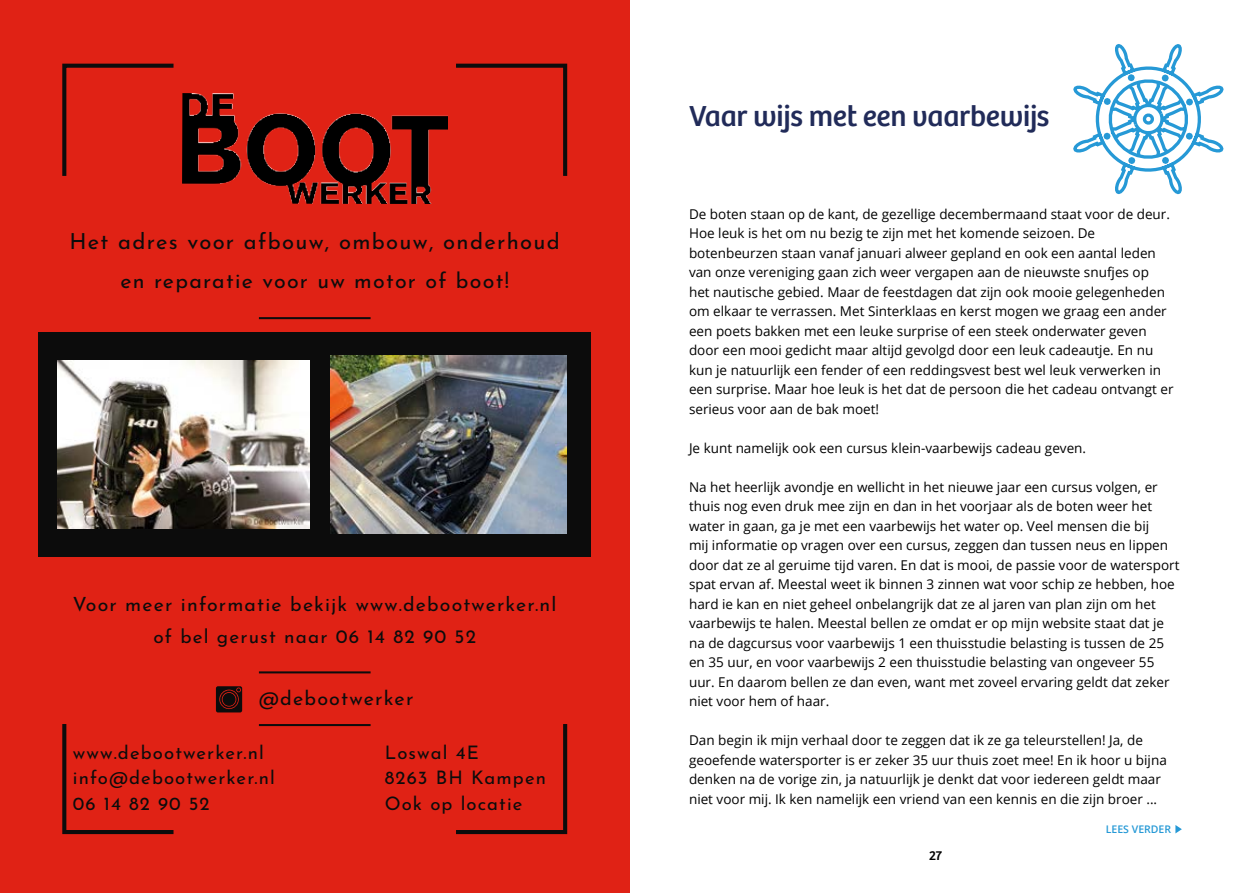
<style>
.page{position:relative;width:1259px;height:893px;background:#fff}
.page>*{position:absolute;margin:0;border:0;box-sizing:border-box;transform-origin:0 0}
.t1{font:30px "Bree";letter-spacing:-.01em;color:#212b59}
.t2{font:22.05px "Josefin Sans";letter-spacing:.06em;color:#0c0c0c}
.t3{font:21.45px "Josefin Sans";letter-spacing:.06em;color:#0c0c0c}
.t4{font:19.8px "Josefin Sans";letter-spacing:.06em;color:#0c0c0c}
.t5{font:19.5px "Josefin Sans";letter-spacing:.06em;color:#0c0c0c}
.t6{font:19.05px "Josefin Sans";letter-spacing:.06em;color:#0c0c0c}
.t7{font:18.6px/25.3px "Josefin Sans";letter-spacing:.06em;color:#0c0c0c}
.t8{font:13.5px/19.5px "Open Sans";color:#000}
.t9{font:13.5px "Bree";color:#000}
.t10{font:600 10.5px "Open Sans";color:#2699d6}
</style>
<div class="page">
<svg style="left:1073px;top:44px;width:151px;height:151px"></svg>
<div style="left:1128px;top:157px;width:7px;height:7px;border:3px solid #2699d6"></div>
<div style="left:1185px;top:133px;width:8px;height:7px;border:3px solid #2699d6"></div>
<div style="left:1162px;top:157px;width:7px;height:7px;border:3px solid #2699d6"></div>
<svg style="left:1175px;top:825px;width:6px;height:8px"></svg>
<div style="left:0;top:0;width:629px;height:893px;background:#e02215"></div>
<div style="left:38px;top:332px;width:553px;height:225px;background:#0c0c0c"></div>
<svg style="left:60px;top:63px;width:508px;height:772px"></svg>
<img style="left:182px;top:94px;width:265px;height:109px">
<img style="left:57px;top:361px;width:252px;height:168px">
<img style="left:330px;top:356px;width:237px;height:177px">
<svg style="left:216px;top:686px;width:26px;height:26px"></svg>
<h2 class="t2" style="left:69px;top:225px;width:492px">Het adres voor afbouw, ombouw, onderhoud</h2>
<h3 class="t3" style="left:120px;top:264px;width:390px">en reparatie voor uw motor of boot!</h3>
<h3 class="t5" style="left:73px;top:589px;width:485px">Voor meer informatie bekijk www.debootwerker.nl</h3>
<h3 class="t6" style="left:153px;top:622px;width:324px">of bel gerust naar 06 14 82 90 52</h3>
<h3 class="t4" style="left:259px;top:683px;width:156px">@debootwerker</h3>
<h3 class="t7" style="left:73px;top:738px;width:203px">www.debootwerker.nl info@debootwerker.nl<br>06 14 82 90 52</h3>
<h3 class="t7" style="left:385px;top:738px;width:163px">Loswal 4E<br>8263 BH Kampen<br>Ook op locatie</h3>
<h1 class="t1" style="left:689px;top:93px;width:362px">Vaar wijs met een vaarbewijs</h1>
<p class="t8" style="left:689px;top:204px;width:486px">De boten staan op de kant, de gezellige decembermaand staat voor de deur.<br>Hoe leuk is het om nu bezig te zijn met het komende seizoen. De botenbeurzen staan vanaf januari alweer gepland en ook een aantal leden van onze vereniging gaan zich weer vergapen aan de nieuwste snufjes op<br>het nautische gebied. Maar de feestdagen dat zijn ook mooie gelegenheden om elkaar te verrassen. Met Sinterklaas en kerst mogen we graag een ander een poets bakken met een leuke surprise of een steek onderwater geven door een mooi gedicht maar altijd gevolgd door een leuk cadeautje. En nu kun je natuurlijk een fender of een reddingsvest best wel leuk verwerken in een surprise. Maar hoe leuk is het dat de persoon die het cadeau ontvangt er serieus voor aan de bak moet!</p>
<p class="t8" style="left:689px;top:438px;width:398px">Je kunt namelijk ook een cursus klein-vaarbewijs cadeau geven.</p>
<p class="t8" style="left:689px;top:477px;width:492px">Na het heerlijk avondje en wellicht in het nieuwe jaar een cursus volgen, er thuis nog even druk mee zijn en dan in het voorjaar als de boten weer het water in gaan, ga je met een vaarbewijs het water op. Veel mensen die bij<br>mij informatie op vragen over een cursus, zeggen dan tussen neus en lippen door dat ze al geruime tijd varen. En dat is mooi, de passie voor de watersport spat ervan af. Meestal weet ik binnen 3 zinnen wat voor schip ze hebben, hoe hard ie kan en niet geheel onbelangrijk dat ze al jaren van plan zijn om het vaarbewijs te halen. Meestal bellen ze omdat er op mijn website staat dat je na de dagcursus voor vaarbewijs 1 een thuisstudie belasting is tussen de 25 en 35 uur, en voor vaarbewijs 2 een thuisstudie belasting van ongeveer 55 uur. En daarom bellen ze dan even, want met zoveel ervaring geldt dat zeker niet voor hem of haar.</p>
<p class="t8" style="left:689px;top:730px;width:479px">Dan begin ik mijn verhaal door te zeggen dat ik ze ga teleurstellen! Ja, de geoefende watersporter is er zeker 35 uur thuis zoet mee! En ik hoor u bijna denken na de vorige zin, ja natuurlijk je denkt dat voor iedereen geldt maar niet voor mij. Ik ken namelijk een vriend van een kennis en die zijn broer ...</p>
<p class="t9" style="left:929px;top:845px;width:15px">27</p>
<p class="t10" style="left:1106px;top:822px;width:67px">LEES VERDER</p>
</div>
